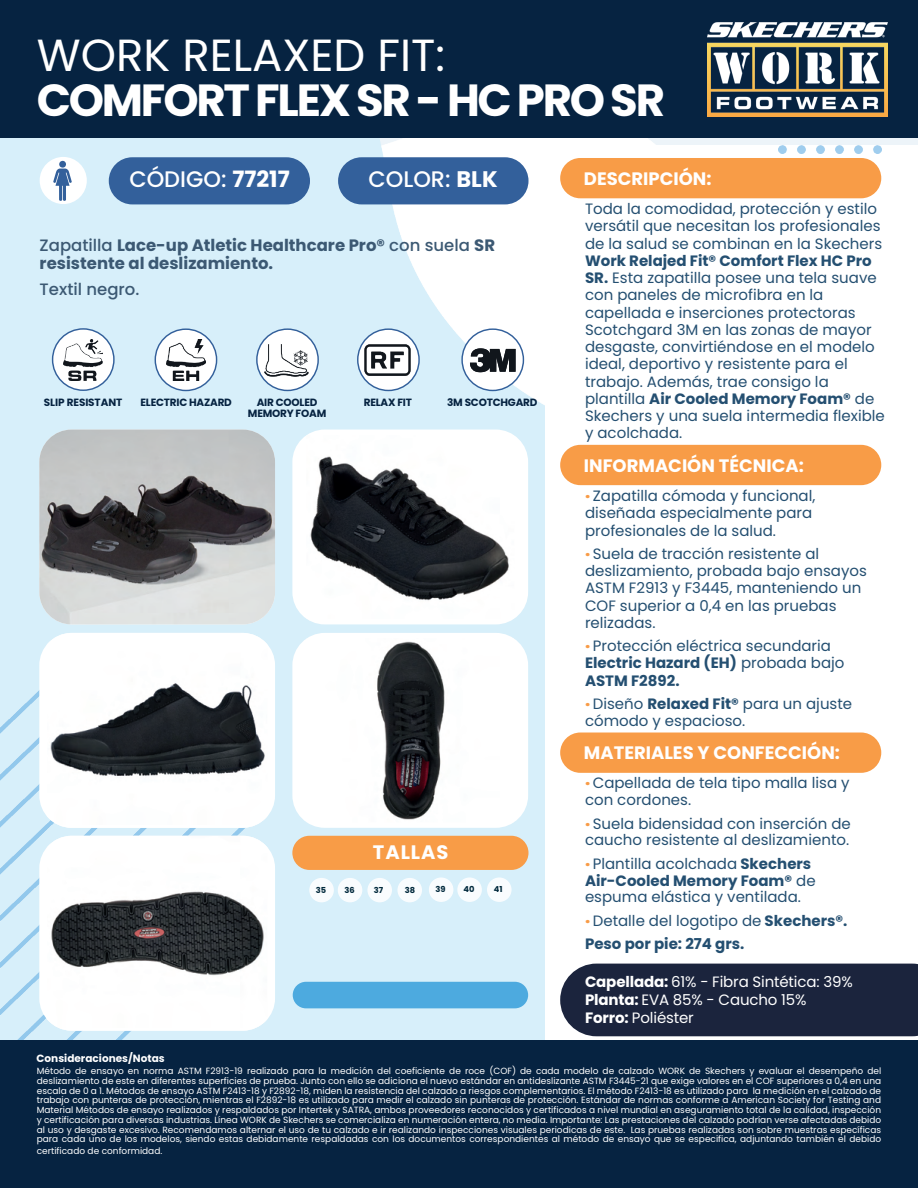
<style>
.page{position:relative;width:918px;height:1188px;background:#fff}
.page>*{position:absolute;margin:0;border:0;box-sizing:border-box;transform-origin:0 0}
.t1{font:700 45px "Poppins";letter-spacing:-.05em;color:#fff}
.t2{font:45px "Poppins";color:#fff}
.t3{font:500 22.5px "Poppins";color:#fff}
.t4{font:700 19.5px "Poppins";letter-spacing:.05em;color:#fff}
.t5{font:700 18px "Poppins";color:#fff}
.t6{font:700 16.5px/18px "Poppins";color:#3c5973}
.t7{font:500 16.5px "Poppins";color:#3c5973}
.t8{font:15px/17.2px "Poppins";color:#244f71}
.t9{font:15px/18px "Poppins";letter-spacing:-.01em;color:#fff}
.t10{font:700 15px/22.5px "Poppins";color:#244f71}
.t11{font:700 10.5px/10.9px "Poppins";letter-spacing:-.02em;color:#062341;text-align:center}
.t12{font:700 10.5px "Poppins";color:#fff}
.t13{font:9px/9.8px "Poppins";color:#fff;text-align:justify}
.t14{font:700 8.25px "Poppins";color:#00283b}
.s1{font-weight:700}
.s2{font-weight:500}
.s3{font-weight:900;color:#f89c47}
.s4{font-weight:400}
</style>
<div class="page">
<img style="left:0;top:138px;width:918px;height:100px">
<img style="left:0;top:685px;width:258px;height:355px">
<img style="left:545px;top:146px;width:373px;height:891px">
<img style="left:778px;top:138px;width:103px;height:15px">
<div style="left:0;top:1040px;width:918px;height:148px;background:#062341"></div>
<div style="left:0;top:0;width:918px;height:138px;background:#062341"></div>
<div style="left:560px;top:964px;width:358px;height:72px;background:#1b243d"></div>
<div style="left:560px;top:733px;width:321px;height:40px;background:#f89c47;border-radius:20px"></div>
<div style="left:292px;top:836px;width:237px;height:34px;background:#f89c47;border-radius:17px"></div>
<div style="left:293px;top:982px;width:235px;height:26px;background:#4daadf;border-radius:13px"></div>
<div style="left:560px;top:445px;width:321px;height:40px;background:#f89c47;border-radius:20px"></div>
<div style="left:560px;top:158px;width:321px;height:40px;background:#f89c47;border-radius:20px"></div>
<div style="left:39px;top:633px;width:236px;height:195px;background:#fff;border-radius:32px"></div>
<div style="left:39px;top:836px;width:236px;height:195px;background:#fff;border-radius:32px"></div>
<img style="left:707px;top:23px;width:180px;height:93px">
<div style="left:109px;top:157px;width:201px;height:47px;background:#33609b;border-radius:24px"></div>
<div style="left:338px;top:157px;width:191px;height:47px;background:#33609b;border-radius:24px"></div>
<div style="left:40px;top:157px;width:47px;height:47px;background:#fff;border-radius:50%"></div>
<img style="left:47px;top:633px;width:220px;height:195px">
<img style="left:47px;top:836px;width:220px;height:195px">
<img style="left:306px;top:638px;width:139px;height:182px">
<img style="left:39px;top:430px;width:236px;height:194px">
<img style="left:310px;top:456px;width:199px;height:145px">
<svg style="left:53px;top:161px;width:19px;height:40px"></svg>
<svg style="left:52px;top:328px;width:63px;height:63px"></svg>
<svg style="left:155px;top:328px;width:62px;height:63px"></svg>
<svg style="left:256px;top:328px;width:63px;height:63px"></svg>
<svg style="left:357px;top:328px;width:63px;height:63px"></svg>
<img style="left:63px;top:339px;width:39px;height:42px">
<img style="left:166px;top:339px;width:40px;height:42px">
<img style="left:265px;top:344px;width:44px;height:32px">
<img style="left:365px;top:345px;width:46px;height:30px">
<svg style="left:461px;top:328px;width:63px;height:63px"></svg>
<h1 class="t2" style="left:37px;top:29px;width:410px">WORK RELAXED FIT:</h1>
<h1 class="t1" style="left:37px;top:74px;width:630px">COMFORT FLEX SR - HC PRO SR</h1>
<h2 class="t3" style="left:129px;top:167px;width:162px">CÓDIGO: <span class="s1">77217</span></h2>
<h2 class="t3" style="left:368px;top:167px;width:131px">COLOR: <span class="s1">BLK</span></h2>
<h3 class="t6" style="left:40px;top:236px;width:457px"><span class="s2">Zapatilla</span> Lace-up Atletic Healthcare Pro® <span class="s2">con suela</span> SR resistente al deslizamiento.</h3>
<h3 class="t7" style="left:40px;top:279px;width:101px">Textil negro.</h3>
<p class="t11" style="left:44px;top:397px;width:80px">SLIP RESISTANT</p>
<p class="t11" style="left:140px;top:397px;width:93px">ELECTRIC HAZARD</p>
<p class="t11" style="left:248px;top:397px;width:80px">AIR COOLED<br>MEMORY FOAM</p>
<p class="t11" style="left:364px;top:397px;width:50px">RELAX FIT</p>
<p class="t11" style="left:447px;top:397px;width:92px">3M SCOTCHGARD</p>
<h3 class="t4" style="left:373px;top:841px;width:77px">TALLAS</h3>
<p class="t14" style="left:316px;top:885px;width:12px">35</p>
<p class="t14" style="left:344px;top:885px;width:12px">36</p>
<p class="t14" style="left:374px;top:885px;width:11px">37</p>
<p class="t14" style="left:405px;top:885px;width:12px">38</p>
<p class="t14" style="left:436px;top:885px;width:12px">39</p>
<p class="t14" style="left:464px;top:885px;width:13px">40</p>
<p class="t14" style="left:494px;top:885px;width:10px">41</p>
<h3 class="t5" style="left:584px;top:168px;width:129px">DESCRIPCIÓN:</h3>
<h3 class="t8" style="left:585px;top:200px;width:299px">Toda la comodidad, protección y estilo versátil que necesitan los profesionales de la salud se combinan en la Skechers</h3>
<p class="t8" style="left:585px;top:252px;width:301px"><span class="s1">Work Relajed Fit® Comfort Flex HC Pro SR.</span> Esta zapatilla posee una tela suave con paneles de microfibra en la capellada e inserciones protectoras Scotchgard 3M en las zonas de mayor desgaste, convirtiéndose en el modelo ideal, deportivo y resistente para el trabajo. Además, trae consigo la plantilla <span class="s1">Air Cooled Memory Foam®</span> de Skechers y una suela intermedia flexible y acolchada.</p>
<h3 class="t5" style="left:584px;top:455px;width:221px">INFORMACIÓN TÉCNICA:</h3>
<h3 class="t8" style="left:585px;top:487px;width:232px"><span class="s3">·</span> Zapatilla cómoda y funcional, diseñada especialmente para profesionales de la salud.</h3>
<h3 class="t8" style="left:585px;top:545px;width:283px"><span class="s3">·</span> Suela de tracción resistente al deslizamiento, probada bajo ensayos<br>ASTM F2913 y F3445, manteniendo un<br>COF superior a 0,4 en las pruebas relizadas.</h3>
<h3 class="t8" style="left:585px;top:637px;width:261px"><span class="s3">·</span> Protección eléctrica secundaria<br><span class="s1">Electric Hazard (EH)</span> probada bajo<br><span class="s1">ASTM F2892.</span></h3>
<h3 class="t8" style="left:585px;top:695px;width:269px"><span class="s3">·</span> Diseño <span class="s1">Relaxed Fit®</span> para un ajuste cómodo y espacioso.</h3>
<h3 class="t5" style="left:584px;top:742px;width:258px">MATERIALES Y CONFECCIÓN:</h3>
<h3 class="t8" style="left:585px;top:775px;width:266px;line-height:16.5px"><span class="s3">·</span> Capellada de tela tipo malla lisa y con cordones.</h3>
<h3 class="t8" style="left:585px;top:816px;width:267px;line-height:16.5px"><span class="s3">·</span> Suela bidensidad con inserción de caucho resistente al deslizamiento.</h3>
<h3 class="t8" style="left:585px;top:856px;width:232px;line-height:16.5px"><span class="s3">·</span> Plantilla acolchada <span class="s1">Skechers<br>Air-Cooled Memory Foam®</span> de espuma elástica y ventilada.</h3>
<h3 class="t10" style="left:585px;top:910px;width:264px"><span class="s3">·</span> <span class="s4">Detalle del logotipo de</span> Skechers®.<br>Peso por pie: 274 grs.</h3>
<h3 class="t9" style="left:585px;top:973px;width:269px"><span class="s1">Capellada:</span> 61% - Fibra Sintética: 39%<br><span class="s1">Planta:</span> EVA 85% - Caucho 15%<br><span class="s1">Forro:</span> Poliéster</h3>
<p class="t12" style="left:37px;top:1052px;width:130px">Consideraciones/Notas</p>
<p class="t13" style="left:37px;top:1066px;width:846px">Método de ensayo en norma ASTM F2913-19 realizado para la medición del coeficiente de roce (COF) de cada modelo de calzado WORK de Skechers y evaluar el desempeño del deslizamiento de este en diferentes superficies de prueba. Junto con ello se adiciona el nuevo estándar en antideslizante ASTM F3445-21 que exige valores en el COF superiores a 0,4 en una escala de 0 a 1. Métodos de ensayo ASTM F2413-18 y F2892-18, miden la resistencia del calzado a riesgos complementarios. El método F2413-18 es utilizado para la medición en el calzado de trabajo con punteras de protección, mientras el F2892-18 es utilizado para medir el calzado sin punteras de protección. Estándar de normas conforme a American Society for Testing and Material Métodos de ensayo realizados y respaldados por Intertek y SATRA, ambos proveedores reconocidos y certificados a nivel mundial en aseguramiento total de la calidad, inspección y certificación para diversas industrias. Línea WORK de Skechers se comercializa en numeración entera, no media. Importante: Las prestaciones del calzado podrían verse afectadas debido al uso y desgaste excesivo. Recomendamos alternar el uso de tu calzado e ir realizando inspecciones visuales periodicas de este. Las pruebas realizadas son sobre muestras específicas para cada uno de los modelos, siendo estas debidamente respaldadas con los documentos correspondientes al método de ensayo que se especifica, adjuntando también el debido</p>
<p class="t13" style="left:37px;top:1146px;width:127px">certificado de conformidad.</p>
</div>
